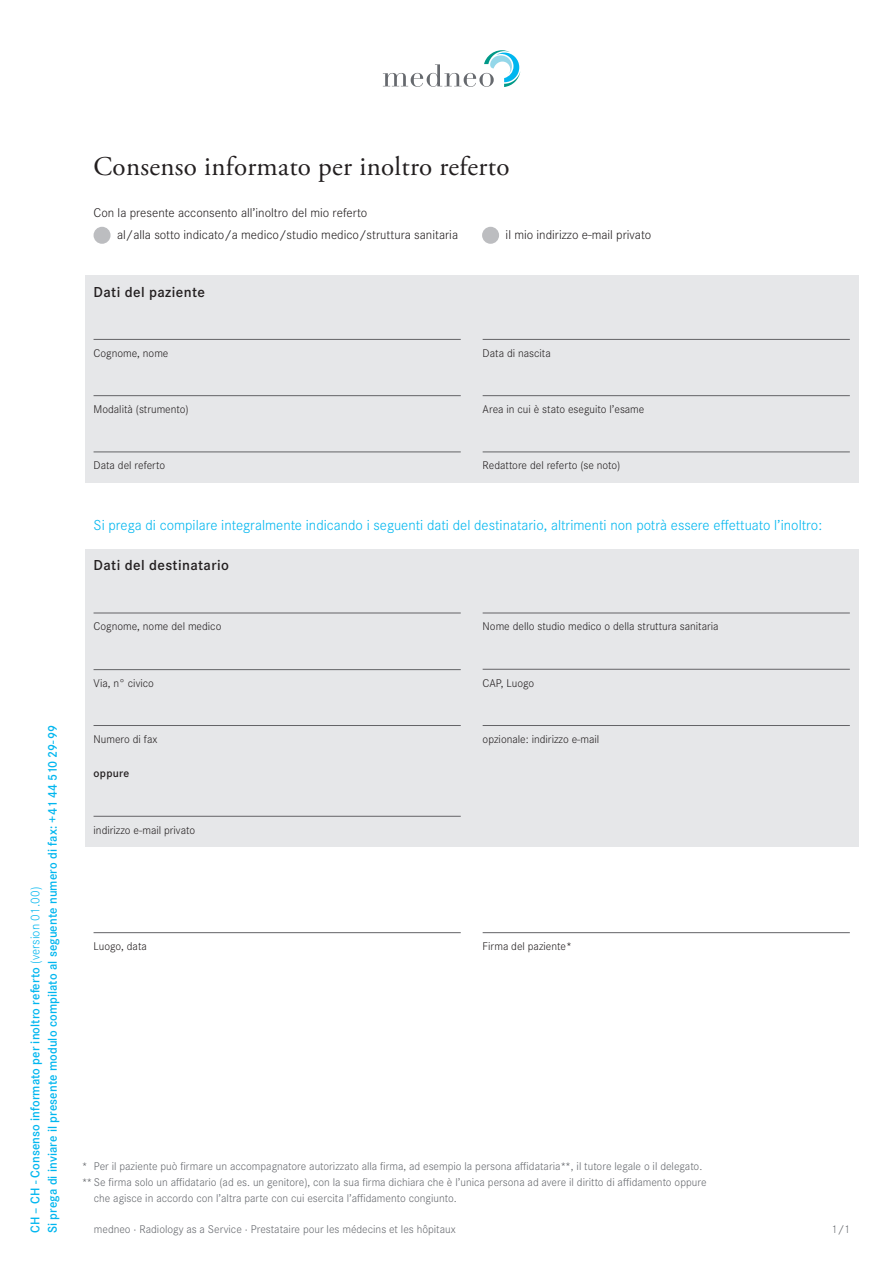
<style>
.page{position:relative;width:893px;height:1263px;background:#fff}
.page>*{position:absolute;margin:0;border:0;box-sizing:border-box;transform-origin:0 0}
.t1{font:27px "Adobe Garamond Pro";letter-spacing:.01em;color:#231f20}
.t2{font:300 15px "Corporate S";color:#00b6ef}
.t3{font:600 15px "Corporate S";letter-spacing:.025em;color:#231f20}
.t4{font:300 13.2px/21.5px "Corporate S";color:#231f20}
.t5{font:600 13.2px/17.2px "Corporate S";letter-spacing:.01em;color:#00b6ef}
.t6{font:300 11.7px "Corporate S";color:#66696e}
.t7{font:300 11.7px "Corporate S";color:#231f20}
.t8{font:600 11.7px "Corporate S";letter-spacing:.025em;color:#231f20}
.s1{font-weight:300}
</style>
<div class="page">
<svg style="left:383px;top:50px;width:137px;height:37px"></svg>
<div style="left:85px;top:549px;width:774px;height:297px;background:#e6e7e9"></div>
<hr style="left:94px;top:613px;width:367px;height:1px;background:#636366">
<hr style="left:483px;top:613px;width:367px;height:1px;background:#636366">
<hr style="left:94px;top:669px;width:367px;height:1px;background:#636366">
<hr style="left:483px;top:669px;width:367px;height:1px;background:#636366">
<hr style="left:94px;top:725px;width:367px;height:1px;background:#636366">
<hr style="left:483px;top:725px;width:367px;height:1px;background:#636366">
<hr style="left:94px;top:816px;width:367px;height:1px;background:#636366">
<div style="left:94px;top:227px;width:17px;height:17px;background:#bcbdc0;border-radius:50%"></div>
<div style="left:482px;top:227px;width:17px;height:17px;background:#bcbdc0;border-radius:50%"></div>
<hr style="left:94px;top:932px;width:367px;height:1px;background:#636366">
<hr style="left:483px;top:932px;width:367px;height:1px;background:#636366">
<div style="left:85px;top:275px;width:774px;height:207px;background:#e6e7e9"></div>
<hr style="left:94px;top:339px;width:367px;height:1px;background:#636366">
<hr style="left:483px;top:339px;width:367px;height:1px;background:#636366">
<hr style="left:94px;top:395px;width:367px;height:1px;background:#636366">
<hr style="left:483px;top:395px;width:367px;height:1px;background:#636366">
<hr style="left:94px;top:452px;width:367px;height:1px;background:#636366">
<hr style="left:483px;top:452px;width:367px;height:1px;background:#636366">
<p class="t5" style="left:27px;top:1233px;width:509px;rotate:-90deg">CH – CH - Consenso informato per inoltro referto <span class="s1">(version 01.00)<br></span>Si prega di inviare il presente modulo compilato al seguente numero di fax: +41 44 510 29-99</p>
<h1 class="t1" style="left:94px;top:150px;width:418px">Consenso informato per inoltro referto</h1>
<p class="t4" style="left:117px;top:202px;width:342px;text-indent:-24px">Con la presente acconsento all’inoltro del mio referto<br>al/alla sotto indicato/a medico/studio medico/struttura sanitaria</p>
<p class="t4" style="left:506px;top:224px;width:147px">il mio indirizzo e-mail privato</p>
<p class="t3" style="left:94px;top:283px;width:113px">Dati del paziente</p>
<p class="t7" style="left:94px;top:346px;width:76px">Cognome, nome</p>
<p class="t7" style="left:483px;top:346px;width:70px">Data di nascita</p>
<p class="t7" style="left:94px;top:403px;width:97px">Modalità (strumento)</p>
<p class="t7" style="left:483px;top:403px;width:163px">Area in cui è stato eseguito l’esame</p>
<p class="t7" style="left:94px;top:459px;width:73px">Data del referto</p>
<p class="t7" style="left:483px;top:459px;width:139px">Redattore del referto (se noto)</p>
<p class="t2" style="left:94px;top:516px;width:730px">Si prega di compilare integralmente indicando i seguenti dati del destinatario, altrimenti non potrà essere effettuato l’inoltro:</p>
<p class="t3" style="left:94px;top:557px;width:137px">Dati del destinatario</p>
<p class="t7" style="left:94px;top:620px;width:129px">Cognome, nome del medico</p>
<p class="t7" style="left:483px;top:620px;width:237px">Nome dello studio medico o della struttura sanitaria</p>
<p class="t7" style="left:94px;top:676px;width:62px">Via, n° civico</p>
<p class="t7" style="left:483px;top:676px;width:53px">CAP, Luogo</p>
<p class="t7" style="left:94px;top:732px;width:65px">Numero di fax</p>
<p class="t7" style="left:483px;top:732px;width:118px">opzionale: indirizzo e-mail</p>
<p class="t8" style="left:94px;top:767px;width:37px">oppure</p>
<p class="t7" style="left:94px;top:823px;width:103px">indirizzo e-mail privato</p>
<p class="t7" style="left:94px;top:940px;width:55px">Luogo, data</p>
<p class="t7" style="left:483px;top:940px;width:91px">Firma del paziente*</p>
<p class="t6" style="left:82px;top:1160px;width:622px">* Per il paziente può firmare un accompagnatore autorizzato alla firma, ad esempio la persona affidataria**, il tutore legale o il delegato.</p>
<p class="t6" style="left:82px;top:1175px;width:626px">**Se firma solo un affidatario (ad es. un genitore), con la sua firma dichiara che è l’unica persona ad avere il diritto di affidamento oppure</p>
<p class="t6" style="left:94px;top:1191px;width:364px">che agisce in accordo con l’altra parte con cui esercita l’affidamento congiunto.</p>
<p class="t6" style="left:94px;top:1223px;width:363px">medneo Ά Radiology as a Service Ά Prestataire pour les médecins et les hôpitaux</p>
<p class="t6" style="left:832px;top:1223px;width:20px">1/1</p>
</div>
